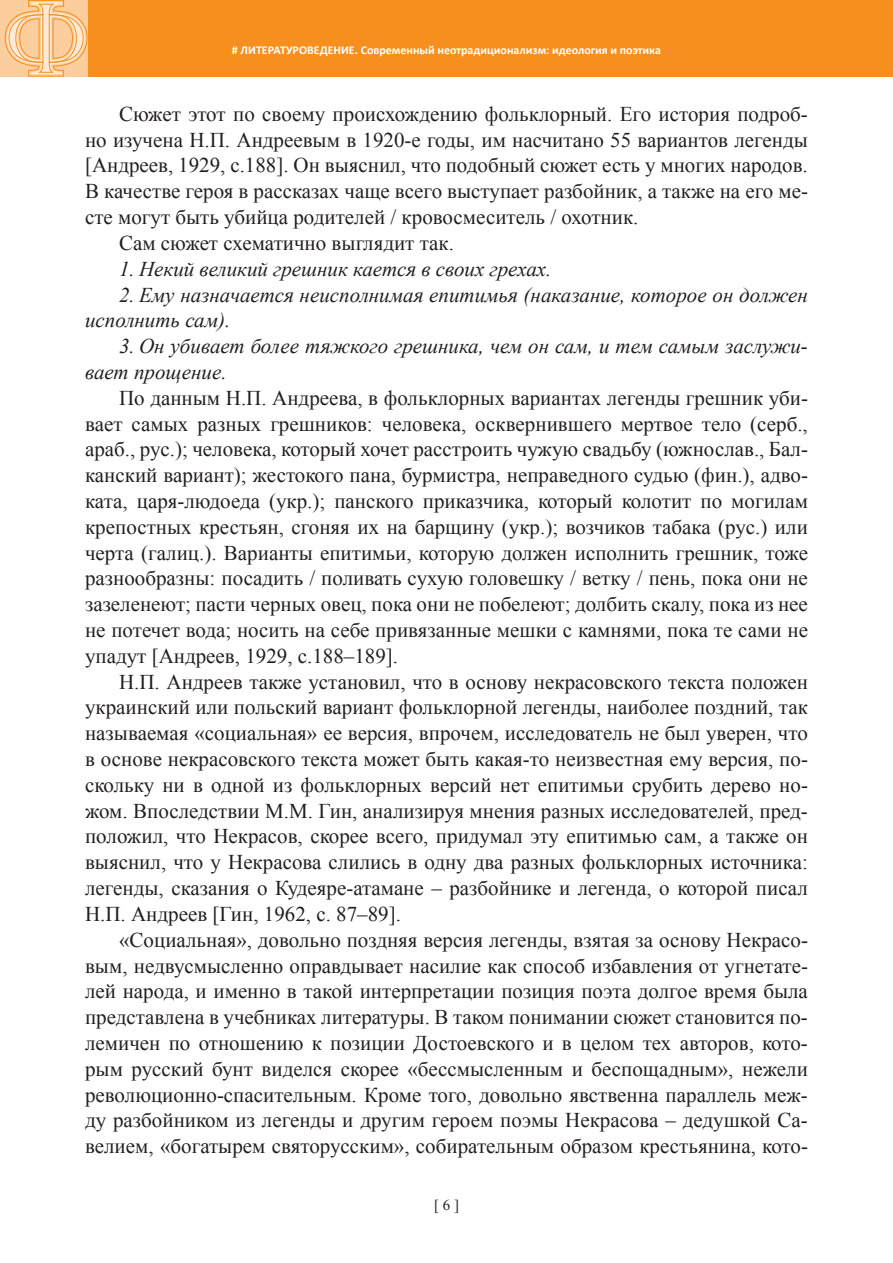
<style>
.page{position:relative;width:893px;height:1263px;background:#fff}
.page>*{position:absolute;margin:0;border:0;box-sizing:border-box;transform-origin:0 0}
.t1{font:21px/25.8px "Times New Roman";color:#231f20;text-align:justify}
.t2{font:italic 21px/25.8px "Times New Roman";color:#231f20}
.t3{font:15px "Times New Roman";color:#231f20}
.t4{font:700 12px "Calibri";color:#fff}
</style>
<div class="page">
<div style="left:0;top:0;width:893px;height:77px;background:#f68f1e"></div>
<div style="left:0;top:0;width:88px;height:77px;background:#fdce9d"></div>
<svg style="left:4px;top:0;width:84px;height:77px"></svg>
<p class="t4" style="left:232px;top:43px;width:430px"># ЛИТЕРАТУРОВЕДЕНИЕ. Современный неотрадиционализм: идеология и поэтика</p>
<p class="t1" style="left:119px;top:101px;width:690px">Сюжет этот по своему происхождению фольклорный. Его история подроб-</p>
<p class="t1" style="left:85px;top:126px;width:724px">но изучена Н.П. Андреевым в 1920-е годы, им насчитано 55 вариантов легенды</p>
<p class="t1" style="left:85px;top:152px;width:724px">[Андреев, 1929, с.188]. Он выяснил, что подобный сюжет есть у многих народов.</p>
<p class="t1" style="left:85px;top:178px;width:724px">В качестве героя в рассказах чаще всего выступает разбойник, а также на его ме-</p>
<p class="t1" style="left:85px;top:204px;width:555px">сте могут быть убийца родителей / кровосмеситель / охотник.</p>
<p class="t1" style="left:119px;top:230px;width:336px">Сам сюжет схематично выглядит так.</p>
<p class="t2" style="left:119px;top:255px;width:434px">1. Некий великий грешник кается в своих грехах.</p>
<p class="t2" style="left:85px;top:281px;width:724px;text-indent:34px">2. Ему назначается неисполнимая епитимья (наказание, которое он должен исполнить сам).</p>
<p class="t2" style="left:85px;top:333px;width:724px;text-indent:34px">3. Он убивает более тяжкого грешника, чем он сам, и тем самым заслужи&shy;вает прощение.</p>
<p class="t1" style="left:85px;top:385px;width:724px;text-indent:34px">По данным Н.П. Андреева, в фольклорных вариантах легенды грешник уби&shy;вает самых разных грешников: человека, осквернившего мертвое тело (серб., араб., рус.); человека, который хочет расстроить чужую свадьбу (южнослав., Бал&shy;канский вариант); жестокого пана, бурмистра, неправедного судью (фин.), адво&shy;ката, царя-людоеда (укр.); панского приказчика, который колотит по могилам крепостных крестьян, сгоняя их на барщину (укр.); возчиков табака (рус.) или черта (галиц.). Варианты епитимьи, которую должен исполнить грешник, тоже разнообразны: посадить / поливать сухую головешку / ветку / пень, пока они не зазеленеют; пасти черных овец, пока они не побелеют; долбить скалу, пока из нее не потечет вода; носить на себе привязанные мешки с камнями, пока те сами не упадут [Андреев, 1929, с.188–189].</p>
<p class="t1" style="left:85px;top:668px;width:724px;text-indent:34px">Н.П. Андреев также установил, что в основу некрасовского текста положен украинский или польский вариант фольклорной легенды, наиболее поздний, так называемая «социальная» ее версия, впрочем, исследователь не был уверен, что в основе некрасовского текста может быть какая-то неизвестная ему версия, по&shy;скольку ни в одной из фольклорных версий нет епитимьи срубить дерево но&shy;жом. Впоследствии М.М. Гин, анализируя мнения разных исследователей, пред&shy;положил, что Некрасов, скорее всего, придумал эту епитимью сам, а также он выяснил, что у Некрасова слились в одну два разных фольклорных источника: легенды, сказания о Кудеяре-атамане – разбойнике и легенда, о которой писал Н.П. Андреев [Гин, 1962, с. 87–89].</p>
<p class="t1" style="left:85px;top:926px;width:724px;text-indent:34px">«Социальная», довольно поздняя версия легенды, взятая за основу Некрасо&shy;вым, недвусмысленно оправдывает насилие как способ избавления от угнетате&shy;лей народа, и именно в такой интерпретации позиция поэта долгое время была представлена в учебниках литературы. В таком понимании сюжет становится по&shy;лемичен по отношению к позиции Достоевского и в целом тех авторов, кото&shy;рым русский бунт виделся скорее «бессмысленным и беспощадным», нежели революционно-спасительным. Кроме того, довольно явственна параллель меж&shy;ду разбойником из легенды и другим героем поэмы Некрасова – дедушкой Са&shy;велием, «богатырем святорусским», собирательным образом крестьянина, кото-</p>
<p class="t3" style="left:434px;top:1194px;width:26px">[ 6 ]</p>
</div>
